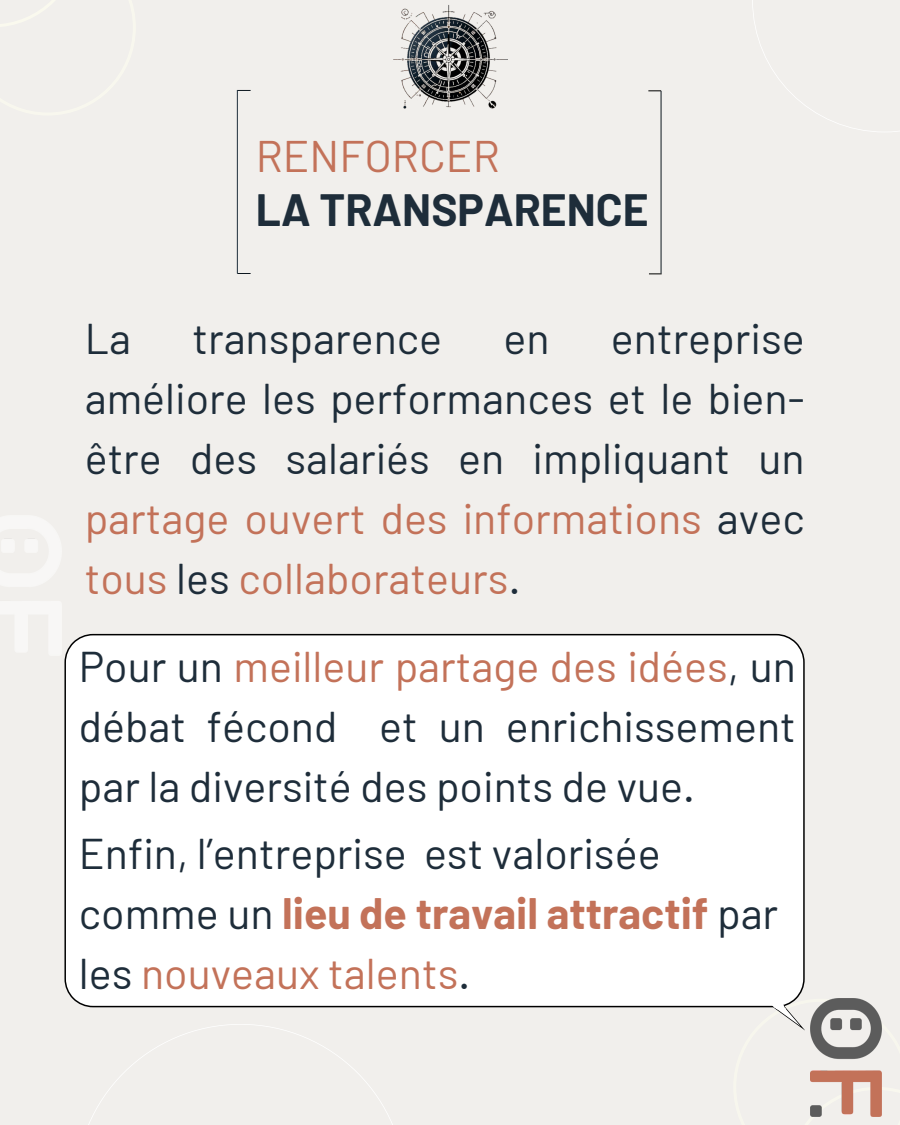
<style>
.page{position:relative;width:900px;height:1125px;background:#f1efec}
.page>*{position:absolute;margin:0;border:0;box-sizing:border-box;transform-origin:0 0}
.t1{font:700 44.2px "Barlow";color:#1e2d3a}
.t2{font:44.2px "Barlow";color:#c37259}
.t3{font:43px/60px "Barlow";color:#1e2d3a;text-align:justify}
.s1{color:#c37259}
.s2{font-weight:700;color:#c37259}
</style>
<div class="page">
<svg style="left:88px;top:1024px;width:305px;height:101px"></svg>
<svg style="left:752px;top:0;width:146px;height:132px"></svg>
<img style="left:393px;top:5px;width:114px;height:104px">
<svg style="left:238px;top:90px;width:13px;height:1px"></svg>
<svg style="left:237px;top:273px;width:14px;height:1px"></svg>
<hr style="left:237px;top:90px;width:1px;height:183px;background:#1e2d3a">
<svg style="left:648px;top:90px;width:13px;height:1px"></svg>
<svg style="left:649px;top:274px;width:13px;height:1px"></svg>
<hr style="left:661px;top:91px;width:1px;height:183px;background:#0d171f">
<div style="left:64px;top:634px;width:741px;height:373px;background:#fff"></div>
<svg style="left:182px;top:770px;width:7px;height:8px"></svg>
<svg style="left:767px;top:790px;width:5px;height:5px"></svg>
<svg style="left:733px;top:993px;width:149px;height:124px"></svg>
<h2 class="t2" style="left:256px;top:128px;width:246px">RENFORCER</h2>
<h1 class="t1" style="left:256px;top:182px;width:394px">LA TRANSPARENCE</h1>
<p class="t3" style="left:85px;top:307px;width:721px;text-indent:526px">entreprise améliore les performances et le bien&shy;être des salariés en impliquant un <span class="s1">partage ouvert des informations</span> avec <span class="s1">tous</span> les <span class="s1">collaborateurs</span>.</p>
<p class="t3" style="left:85px;top:307px;width:48px">La</p>
<p class="t3" style="left:192px;top:307px;width:251px">transparence</p>
<p class="t3" style="left:503px;top:307px;width:48px">en</p>
<p class="t3" style="left:79px;top:635px;width:719px">Pour un <span class="s1">meilleur partage des idées</span>, un débat fécond et un enrichissement par la diversité des points de vue.</p>
<p class="t3" style="left:79px;top:822px;width:701px;text-align:left">Enfin, l’entreprise est valorisée comme un <span class="s2">lieu de travail attractif</span> par les <span class="s1">nouveaux talents</span>.</p>
</div>
